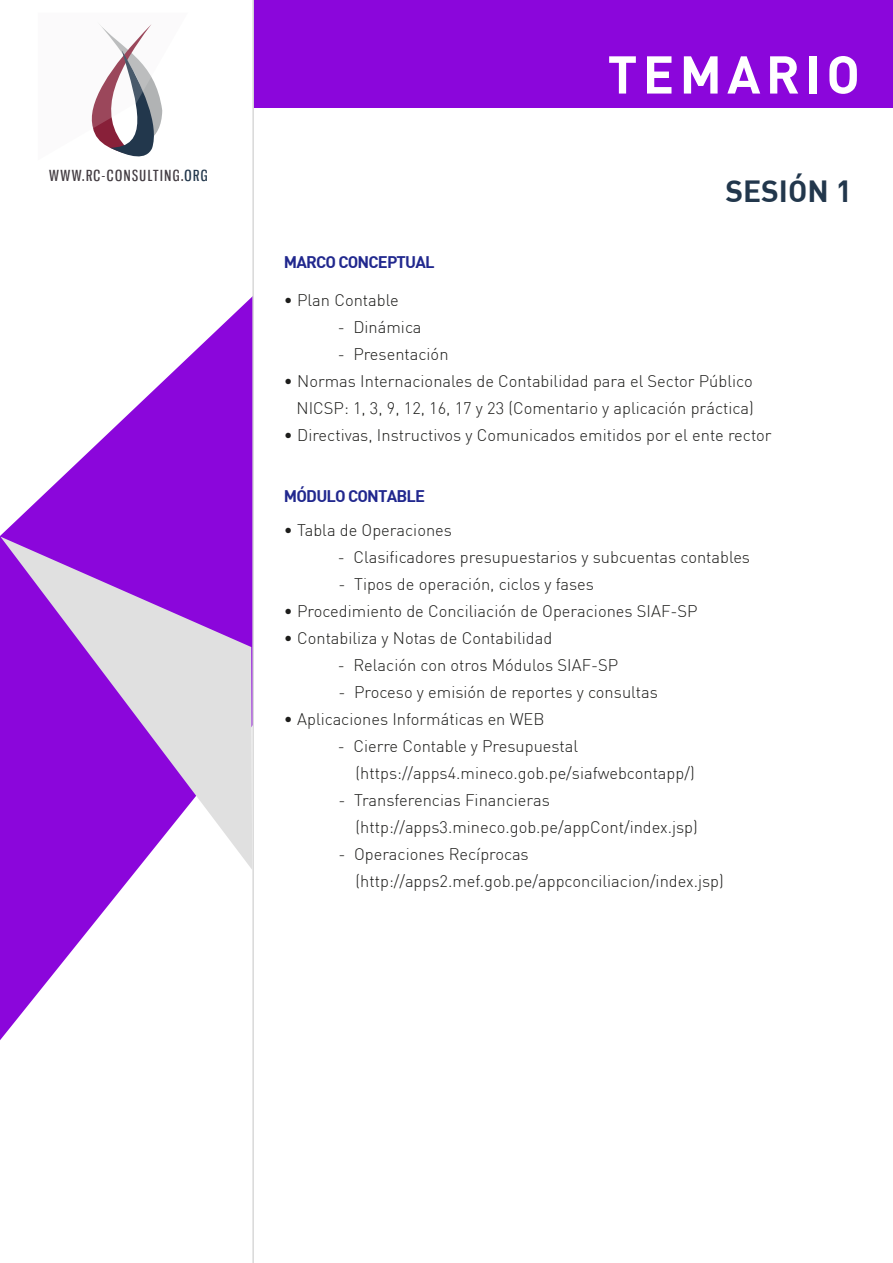
<style>
.page{position:relative;width:893px;height:1263px;background:#fff}
.page>*{position:absolute;margin:0;border:0;box-sizing:border-box;transform-origin:0 0}
.t1{font:52.35px "DIN Bold";letter-spacing:.1em;color:#fff}
.t2{font:30px "DIN Bold";color:#22374c}
.t3{font:300 16.5px/27px "DIN";color:#1d1d1b}
.t4{font:16.5px "DIN Bold";letter-spacing:-.05em;color:#21288e}
.t5{font:15.15px "Gnuolane Rg";letter-spacing:.1em;color:#433c42}
.s1{color:#22374c}
</style>
<div class="page">
<div style="left:253px;top:0;width:640px;height:107px;background:#8b06db"></div>
<svg style="left:91px;top:24px;width:72px;height:133px"></svg>
<svg style="left:0;top:297px;width:252px;height:743px"></svg>
<svg style="left:0;top:537px;width:252px;height:333px;background:#ac5ade"></svg>
<hr style="left:252px;top:0;width:2px;height:1263px;background:#dadada">
<p class="t5" style="left:49px;top:166px;width:160px">WWW.RC-CONSULTING.<span class="s1">ORG</span></p>
<h1 class="t1" style="left:608px;top:40px;width:254px">TEMARIO</h1>
<h2 class="t2" style="left:725px;top:172px;width:128px">SESIÓN 1</h2>
<p class="t4" style="left:284px;top:251px;width:152px">MARCO CONCEPTUAL</p>
<p class="t3" style="left:284px;top:287px;width:116px">• Plan Contable</p>
<p class="t3" style="left:338px;top:314px;width:85px">- Dinámica</p>
<p class="t3" style="left:338px;top:341px;width:112px">- Presentación</p>
<p class="t3" style="left:284px;top:368px;width:471px;text-align:right">• Normas Internacionales de Contabilidad para el Sector Público<br>NICSP: 1, 3, 9, 12, 16, 17 y 23 (Comentario y aplicación práctica)</p>
<p class="t3" style="left:284px;top:422px;width:489px">• Directivas, Instructivos y Comunicados emitidos por el ente rector</p>
<p class="t4" style="left:284px;top:485px;width:143px">MÓDULO CONTABLE</p>
<p class="t3" style="left:284px;top:516px;width:170px">• Tabla de Operaciones</p>
<p class="t3" style="left:338px;top:543px;width:414px">- Clasificadores presupuestarios y subcuentas contables</p>
<p class="t3" style="left:339px;top:570px;width:257px">- Tipos de operación, ciclos y fases</p>
<p class="t3" style="left:284px;top:597px;width:415px">• Procedimiento de Conciliación de Operaciones SIAF-SP</p>
<p class="t3" style="left:284px;top:624px;width:270px">• Contabiliza y Notas de Contabilidad</p>
<p class="t3" style="left:338px;top:651px;width:282px">- Relación con otros Módulos SIAF-SP</p>
<p class="t3" style="left:339px;top:678px;width:321px">- Proceso y emisión de reportes y consultas</p>
<p class="t3" style="left:284px;top:705px;width:262px">• Aplicaciones Informáticas en WEB</p>
<p class="t3" style="left:355px;top:732px;width:341px;text-indent:-18px">- Cierre Contable y Presupuestal (https://apps4.mineco.gob.pe/siafwebcontapp/)</p>
<p class="t3" style="left:355px;top:786px;width:344px;text-indent:-17px">- Transferencias Financieras (http://apps3.mineco.gob.pe/appCont/index.jsp)</p>
<p class="t3" style="left:355px;top:840px;width:370px;text-indent:-17px">- Operaciones Recíprocas (http://apps2.mef.gob.pe/appconciliacion/index.jsp)</p>
</div>
